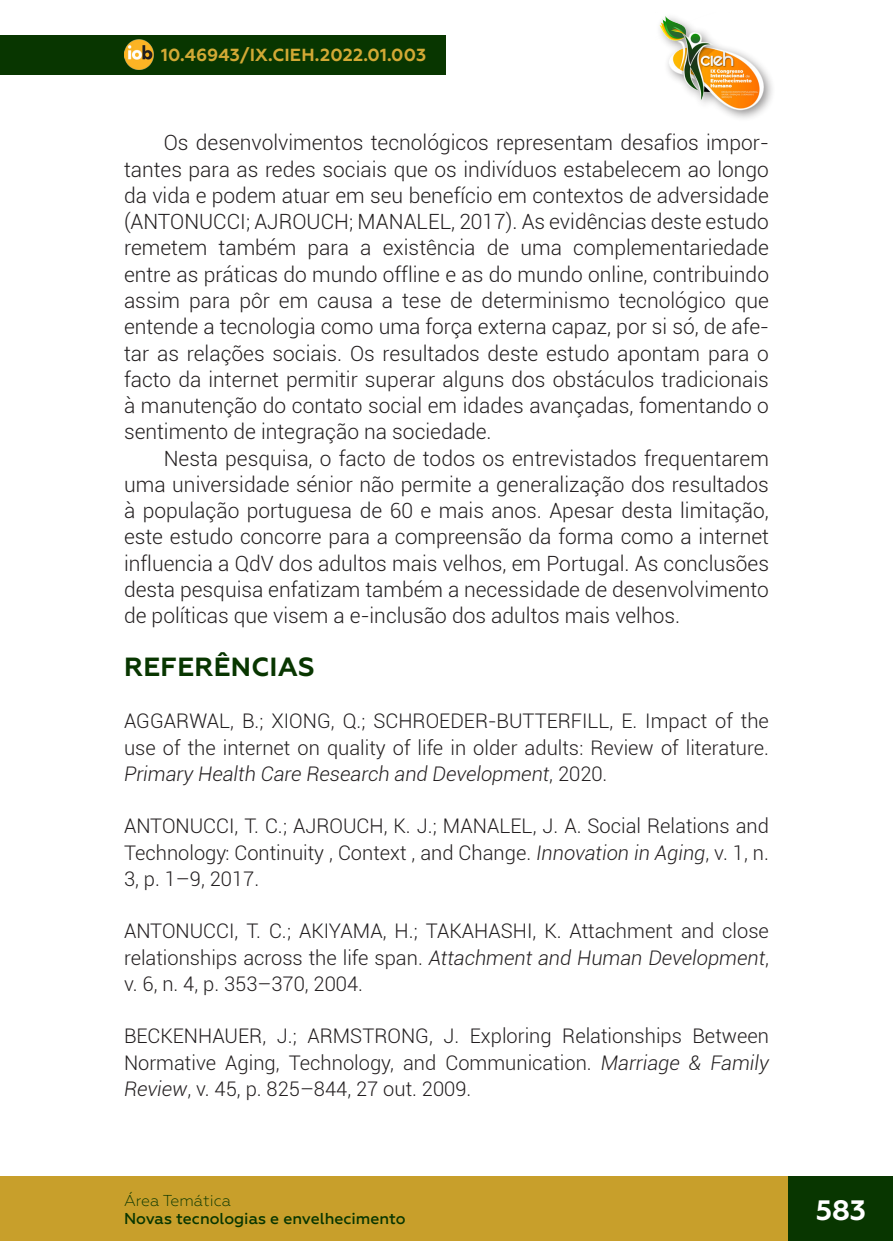
<style>
.page{position:relative;width:893px;height:1241px;background:#fff}
.page>*{position:absolute;margin:0;border:0;box-sizing:border-box;transform-origin:0 0}
.t1{font:700 28px "Geometria";color:#fff}
._1_SUBTITULO{font:700 26.25px "Geometria";letter-spacing:.01em;color:#083600}
._6_CORPO{font:300 21px/26.2px "Roboto";color:#231f20;text-align:justify}
._13_REFERENCIAS{font:300 20.12px/26.2px "Roboto";color:#231f20;text-align:justify}
.t2{font:700 17.5px "Geometria";letter-spacing:.01em;color:#d2a935}
.t3{font:500 15.75px "Geometria";color:#083600}
.t4{font:300 15.75px "Geometria";color:#083600}
.s1{font-style:italic}
</style>
<div class="page">
<div style="left:0;top:1176px;width:893px;height:64px;background:#c89f2b"></div>
<div style="left:0;top:35px;width:446px;height:39px;background:#083600"></div>
<img style="left:124px;top:40px;width:30px;height:29px">
<div style="left:789px;top:1176px;width:104px;height:64px;background:#083600"></div>
<div style="left:655px;top:12px;width:121px;height:111px;background:#231f20;opacity:.5"></div>
<img style="left:656px;top:12px;width:113px;height:100px">
<p class="t2" style="left:161px;top:45px;width:267px">10.46943/IX.CIEH.2022.01.003</p>
<p class="_6_CORPO" style="left:124px;top:129px;width:646px;text-indent:40px">Os desenvolvimentos tecnológicos representam desafios impor&shy;tantes para as redes sociais que os indivíduos estabelecem ao longo da vida e podem atuar em seu benefício em contextos de adversidade (ANTONUCCI; AJROUCH; MANALEL, 2017). As evidências deste estudo remetem também para a existência de uma complementariedade entre as práticas do mundo offline e as do mundo online, contribuindo assim para pôr em causa a tese de determinismo tecnológico que entende a tecnologia como uma força externa capaz, por si só, de afe&shy;tar as relações sociais. Os resultados deste estudo apontam para o facto da internet permitir superar alguns dos obstáculos tradicionais à manutenção do contato social em idades avançadas, fomentando o sentimento de integração na sociedade.</p>
<p class="_6_CORPO" style="left:124px;top:444px;width:646px;text-indent:40px">Nesta pesquisa, o facto de todos os entrevistados frequentarem uma universidade sénior não permite a generalização dos resultados à população portuguesa de 60 e mais anos. Apesar desta limitação, este estudo concorre para a compreensão da forma como a internet influencia a QdV dos adultos mais velhos, em Portugal. As conclusões desta pesquisa enfatizam também a necessidade de desenvolvimento de políticas que visem a e-inclusão dos adultos mais velhos.</p>
<p class="_1_SUBTITULO" style="left:124px;top:651px;width:192px">REFERÊNCIAS</p>
<p class="_13_REFERENCIAS" style="left:124px;top:707px;width:646px">AGGARWAL, B.; XIONG, Q.; SCHROEDER-BUTTERFILL, E. Impact of the use of the internet on quality of life in older adults: Review of literature.<br><span class="s1">Primary Health Care Research and Development</span>, 2020.</p>
<p class="_13_REFERENCIAS" style="left:124px;top:812px;width:646px">ANTONUCCI, T. C.; AJROUCH, K. J.; MANALEL, J. A. Social Relations and Technology: Continuity , Context , and Change. <span class="s1">Innovation in Aging</span>, v. 1, n.<br>3, p. 1–9, 2017.</p>
<p class="_13_REFERENCIAS" style="left:124px;top:917px;width:646px">ANTONUCCI, T. C.; AKIYAMA, H.; TAKAHASHI, K. Attachment and close relationships across the life span. <span class="s1">Attachment and Human Development</span>, v. 6, n. 4, p. 353–370, 2004.</p>
<p class="_13_REFERENCIAS" style="left:124px;top:1022px;width:646px">BECKENHAUER, J.; ARMSTRONG, J. Exploring Relationships Between Normative Aging, Technology, and Communication. <span class="s1">Marriage &amp; Family Review</span>, v. 45, p. 825–844, 27 out. 2009.</p>
<p class="t4" style="left:124px;top:1191px;width:109px">Área Temática</p>
<p class="t3" style="left:124px;top:1208px;width:283px">Novas tecnologias e envelhecimento</p>
<h1 class="t1" style="left:816px;top:1192px;width:52px">583</h1>
</div>
